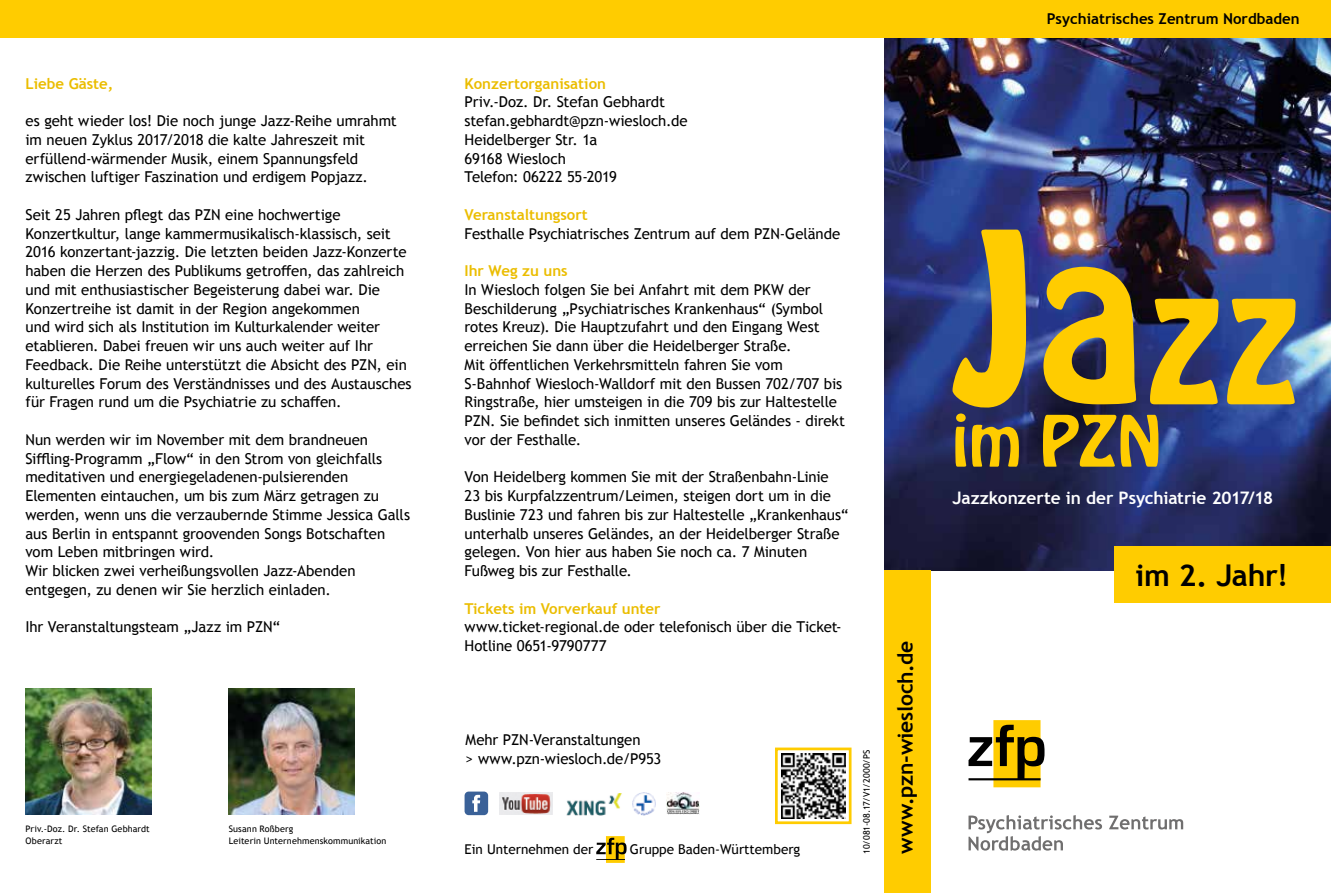
<style>
.page{position:relative;width:1331px;height:893px;background:#fff}
.page>*{position:absolute;margin:0;border:0;box-sizing:border-box;transform-origin:0 0}
.t1{font:210px "Hobo Std";color:#fc0}
.t2{font:62.4px "Hobo Std";color:#fc0}
.t3{font:700 30px "Trebuchet MS";letter-spacing:-.01em;color:#000}
.t4{font:700 21px "Trebuchet MS";letter-spacing:-.01em;color:#000}
.t5{font:700 17.25px "Trebuchet MS";letter-spacing:-.01em;color:#fff}
.t6{font:15px/18.8px "Trebuchet MS";letter-spacing:-.005em;color:#000}
.t7{font:700 15px "Trebuchet MS";color:#ebbd00}
.t8{font:700 15px "Trebuchet MS";color:#000}
.t9{font:13.5px "Trebuchet MS";color:#000}
.t10{font:9px/12px "Trebuchet MS";letter-spacing:.015em;color:#000}
.s1{font-size:165px}
</style>
<div class="page">
<img style="left:666px;top:792px;width:34px;height:23px">
<img style="left:633px;top:792px;width:22px;height:23px">
<img style="left:500px;top:792px;width:53px;height:23px">
<div style="left:465px;top:792px;width:23px;height:23px;background:#3a6198;border-radius:4px"></div>
<svg style="left:472px;top:795px;width:8px;height:17px"></svg>
<img style="left:566px;top:793px;width:56px;height:22px">
<img style="left:884px;top:38px;width:447px;height:533px">
<img style="left:229px;top:689px;width:125px;height:125px">
<img style="left:26px;top:689px;width:125px;height:125px">
<img style="left:781px;top:754px;width:64px;height:64px">
<div style="left:775px;top:747px;width:76px;height:77px;border:3px solid #fc0"></div>
<svg style="left:968px;top:815px;width:134px;height:36px"></svg>
<svg style="left:1109px;top:816px;width:74px;height:13px"></svg>
<div style="left:993px;top:720px;width:47px;height:67px;background:#fc0"></div>
<svg style="left:968px;top:725px;width:76px;height:55px"></svg>
<div style="left:606px;top:836px;width:19px;height:27px;background:#fc0"></div>
<svg style="left:596px;top:838px;width:30px;height:22px"></svg>
<div style="left:0;top:0;width:1331px;height:38px;background:#fc0"></div>
<div style="left:884px;top:571px;width:47px;height:322px;background:#fc0"></div>
<div style="left:1114px;top:547px;width:217px;height:56px;background:#fc0"></div>
<p class="t7" style="left:26px;top:74px;width:89px">Liebe Gäste,</p>
<p class="t6" style="left:26px;top:111px;width:373px">es geht wieder los! Die noch junge Jazz-Reihe umrahmt im neuen Zyklus 2017/2018 die kalte Jahreszeit mit erfüllend-wärmender Musik, einem Spannungsfeld zwischen luftiger Faszination und erdigem Popjazz.</p>
<p class="t6" style="left:26px;top:205px;width:388px">Seit 25 Jahren pflegt das PZN eine hochwertige Konzertkultur, lange kammermusikalisch-klassisch, seit 2016 konzertant-jazzig. Die letzten beiden Jazz-Konzerte haben die Herzen des Publikums getroffen, das zahlreich und mit enthusiastischer Begeisterung dabei war. Die Konzertreihe ist damit in der Region angekommen<br>und wird sich als Institution im Kulturkalender weiter etablieren. Dabei freuen wir uns auch weiter auf Ihr Feedback. Die Reihe unterstützt die Absicht des PZN, ein kulturelles Forum des Verständnisses und des Austausches für Fragen rund um die Psychiatrie zu schaffen.</p>
<p class="t6" style="left:26px;top:430px;width:386px">Nun werden wir im November mit dem brandneuen Siffling-Programm „Flow“ in den Strom von gleichfalls meditativen und energiegeladenen-pulsierenden Elementen eintauchen, um bis zum März getragen zu werden, wenn uns die verzaubernde Stimme Jessica Galls aus Berlin in entspannt groovenden Songs Botschaften vom Leben mitbringen wird.<br>Wir blicken zwei verheißungsvollen Jazz-Abenden entgegen, zu denen wir Sie herzlich einladen.</p>
<p class="t6" style="left:26px;top:617px;width:256px">Ihr Veranstaltungsteam „Jazz im PZN“</p>
<p class="t10" style="left:26px;top:822px;width:126px">Priv.-Doz. Dr. Stefan Gebhardt<br>Oberarzt</p>
<p class="t10" style="left:229px;top:822px;width:159px">Susann Roßberg<br>Leiterin Unternehmenskommunikation</p>
<p class="t7" style="left:465px;top:74px;width:143px">Konzertorganisation</p>
<p class="t6" style="left:465px;top:92px;width:225px">Priv.-Doz. Dr. Stefan Gebhardt stefan.gebhardt@pzn-wiesloch.de<br>Heidelberger Str. 1a<br>69168 Wiesloch<br>Telefon: 06222 55-2019</p>
<p class="t7" style="left:465px;top:205px;width:125px">Veranstaltungsort</p>
<p class="t6" style="left:465px;top:224px;width:377px">Festhalle Psychiatrisches Zentrum auf dem PZN-Gelände</p>
<p class="t7" style="left:465px;top:261px;width:105px">Ihr Weg zu uns</p>
<p class="t6" style="left:465px;top:280px;width:382px">In Wiesloch folgen Sie bei Anfahrt mit dem PKW der Beschilderung „Psychiatrisches Krankenhaus“ (Symbol rotes Kreuz). Die Hauptzufahrt und den Eingang West erreichen Sie dann über die Heidelberger Straße.<br>Mit öffentlichen Verkehrsmitteln fahren Sie vom S-Bahnhof Wiesloch-Walldorf mit den Bussen 702/707 bis Ringstraße, hier umsteigen in die 709 bis zur Haltestelle PZN. Sie befindet sich inmitten unseres Geländes - direkt vor der Festhalle.</p>
<p class="t6" style="left:465px;top:467px;width:386px">Von Heidelberg kommen Sie mit der Straßenbahn-Linie<br>23 bis Kurpfalzzentrum/Leimen, steigen dort um in die Buslinie 723 und fahren bis zur Haltestelle „Krankenhaus“ unterhalb unseres Geländes, an der Heidelberger Straße gelegen. Von hier aus haben Sie noch ca. 7 Minuten Fußweg bis zur Festhalle.</p>
<p class="t7" style="left:465px;top:599px;width:197px">Tickets im Vorverkauf unter</p>
<p class="t6" style="left:465px;top:617px;width:379px">www.ticket-regional.de oder telefonisch über die Ticket-<br>Hotline 0651-9790777</p>
<p class="t6" style="left:466px;top:730px;width:197px">Mehr PZN-Veranstaltungen<br>&gt; www.pzn-wiesloch.de/P953</p>
<p class="t9" style="left:465px;top:840px;width:130px">Ein Unternehmen der</p>
<p class="t9" style="left:630px;top:840px;width:172px">Gruppe Baden-Württemberg</p>
<p class="t10" style="left:861px;top:853px;width:106px;rotate:-90deg">10/081-08.17/V1/2000/PS</p>
<h3 class="t4" style="left:892px;top:854px;width:214px;rotate:-90deg">www.pzn-wiesloch.de</h3>
<p class="t8" style="left:1047px;top:9px;width:254px">Psychiatrisches Zentrum Nordbaden</p>
<h1 class="t1" style="left:952px;top:173px;width:349px">Ja<span class="s1">zz</span></h1>
<h2 class="t2" style="left:952px;top:398px;width:211px">im PZN</h2>
<p class="t5" style="left:952px;top:487px;width:322px">Jazzkonzerte in der Psychiatrie 2017/18</p>
<h3 class="t3" style="left:1135px;top:557px;width:154px">im 2. Jahr!</h3>
</div>
